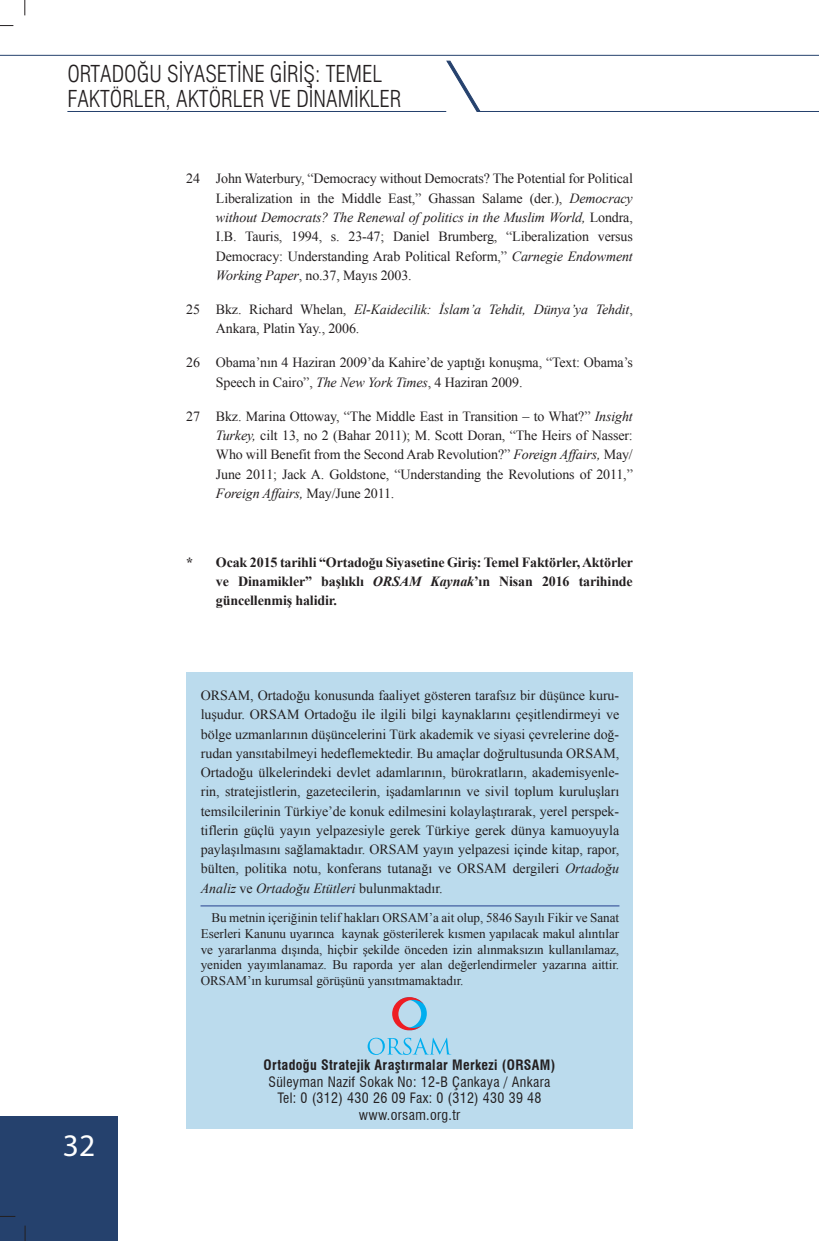
<style>
.page{position:relative;width:819px;height:1241px;background:#fff}
.page>*{position:absolute;margin:0;border:0;box-sizing:border-box;transform-origin:0 0}
.t1{font:31.5px "Myriad Pro";color:#fff}
.t2{font:22.75px/24.5px "Swis 721 Lt Cn BT Light";color:#231f20}
.t3{font:14px/19.2px "Times New Roman";letter-spacing:-.01em;color:#231f20;text-align:justify}
.t4{font:700 14px/19.2px "Times New Roman";letter-spacing:-.01em;color:#231f20;text-align:justify}
.t5{font:condensed 14px/16.8px "Swiss 721 BT";letter-spacing:.025em;color:#231f20;text-align:center}
.t6{font:700 condensed 14px "Swiss 721 BT";letter-spacing:.025em;color:#231f20}
.t7{font:13.12px/15.8px "Times New Roman";letter-spacing:-.005em;color:#231f20;text-align:justify}
.s1{font-style:italic}
</style>
<div class="page">
<hr style="left:476px;top:111px;width:343px;height:1px;background:#25416d">
<hr style="left:0;top:55px;width:819px;height:1px;background:#25416d">
<svg style="left:446px;top:60px;width:35px;height:51px"></svg>
<hr style="left:67px;top:111px;width:379px;height:1px;background:#25416d">
<div style="left:0;top:1116px;width:118px;height:124px;background:#25416d"></div>
<svg style="left:25px;top:0;width:1px;height:15px"></svg>
<svg style="left:0;top:25px;width:13px;height:1px"></svg>
<svg style="left:25px;top:1225px;width:1px;height:15px"></svg>
<div style="left:186px;top:672px;width:446px;height:457px;background:#bbdbed"></div>
<hr style="left:200px;top:905px;width:419px;height:1px;background:#253f8e">
<svg style="left:367px;top:1037px;width:83px;height:17px"></svg>
<svg style="left:392px;top:997px;width:35px;height:33px"></svg>
<h2 class="t2" style="left:67px;top:62px;width:335px">ORTADOĞU SIYASETINE GIRIŞ: TEMEL<br>FAKTÖRLER, AKTÖRLER VE DINAMIKLER</h2>
<p class="t3" style="left:216px;top:169px;width:418px;text-indent:-30px">24 John Waterbury, “Democracy without Democrats? The Potential for Political Liberalization in the Middle East,” Ghassan Salame (der.), <span class="s1">Democracy without Democrats? The Renewal of politics in the Muslim World,</span> Londra, I.B. Tauris, 1994, s. 23-47; Daniel Brumberg, “Liberalization versus Democracy: Understanding Arab Political Reform,” <span class="s1">Carnegie Endowment Working Paper</span>, no.37, Mayıs 2003.</p>
<p class="t3" style="left:216px;top:299px;width:418px;text-indent:-30px">25 Bkz. Richard Whelan, <span class="s1">El-Kaidecilik: İslam’a Tehdit, Dünya’ya Tehdit</span>,<br>Ankara, Platin Yay., 2006.</p>
<p class="t3" style="left:216px;top:352px;width:418px;text-indent:-30px">26 Obama’nın 4 Haziran 2009’da Kahire’de yaptığı konuşma, “Text: Obama’s<br>Speech in Cairo”, <span class="s1">The New York Times</span>, 4 Haziran 2009.</p>
<p class="t3" style="left:216px;top:406px;width:418px;text-indent:-30px">27 Bkz. Marina Ottoway, “The Middle East in Transition – to What?” <span class="s1">Insight Turkey,</span> cilt 13, no 2 (Bahar 2011); M. Scott Doran, “The Heirs of Nasser:<br>Who will Benefit from the Second Arab Revolution?” <span class="s1">Foreign Affairs,</span> May/ June 2011; Jack A. Goldstone, “Understanding the Revolutions of 2011,” <span class="s1">Foreign Affairs,</span> May/June 2011.</p>
<p class="t4" style="left:216px;top:552px;width:418px;text-indent:-30px">* Ocak 2015 tarihli “Ortadoğu Siyasetine Giriş: Temel Faktörler, Aktörler ve Dinamikler” başlıklı <span class="s1">ORSAM Kaynak</span>’ın Nisan 2016 tarihinde güncellenmiş halidir.</p>
<p class="t3" style="left:201px;top:685px;width:420px">ORSAM, Ortadoğu konusunda faaliyet gösteren tarafsız bir düşünce kuru&shy;luşudur. ORSAM Ortadoğu ile ilgili bilgi kaynaklarını çeşitlendirmeyi ve bölge uzmanlarının düşüncelerini Türk akademik ve siyasi çevrelerine doğ&shy;rudan yansıtabilmeyi hedeflemektedir. Bu amaçlar doğrultusunda ORSAM, Ortadoğu ülkelerindeki devlet adamlarının, bürokratların, akademisyenle&shy;rin, stratejistlerin, gazetecilerin, işadamlarının ve sivil toplum kuruluşları temsilcilerinin Türkiye’de konuk edilmesini kolaylaştırarak, yerel perspek&shy;tiflerin güçlü yayın yelpazesiyle gerek Türkiye gerek dünya kamuoyuyla paylaşılmasını sağlamaktadır. ORSAM yayın yelpazesi içinde kitap, rapor, bülten, politika notu, konferans tutanağı ve ORSAM dergileri <span class="s1">Ortadoğu Analiz</span> ve <span class="s1">Ortadoğu Etütleri</span> bulunmaktadır.</p>
<p class="t7" style="left:201px;top:909px;width:420px;text-indent:11px">Bu metnin içeriğinin telif hakları ORSAM’a ait olup, 5846 Sayılı Fikir ve Sanat Eserleri Kanunu uyarınca kaynak gösterilerek kısmen yapılacak makul alıntılar ve yararlanma dışında, hiçbir şekilde önceden izin alınmaksızın kullanılamaz, yeniden yayımlanamaz. Bu raporda yer alan değerlendirmeler yazarına aittir.<br>ORSAM’ın kurumsal görüşünü yansıtmamaktadır.</p>
<h1 class="t1" style="left:63px;top:1125px;width:34px">32</h1>
<p class="t6" style="left:263px;top:1056px;width:293px">Ortadoğu Stratejik Araştırmalar Merkezi (ORSAM)</p>
<p class="t5" style="left:268px;top:1072px;width:283px">Süleyman Nazif Sokak No: 12-B Çankaya / Ankara<br>Tel: 0 (312) 430 26 09 Fax: 0 (312) 430 39 48 www.orsam.org.tr</p>
</div>
